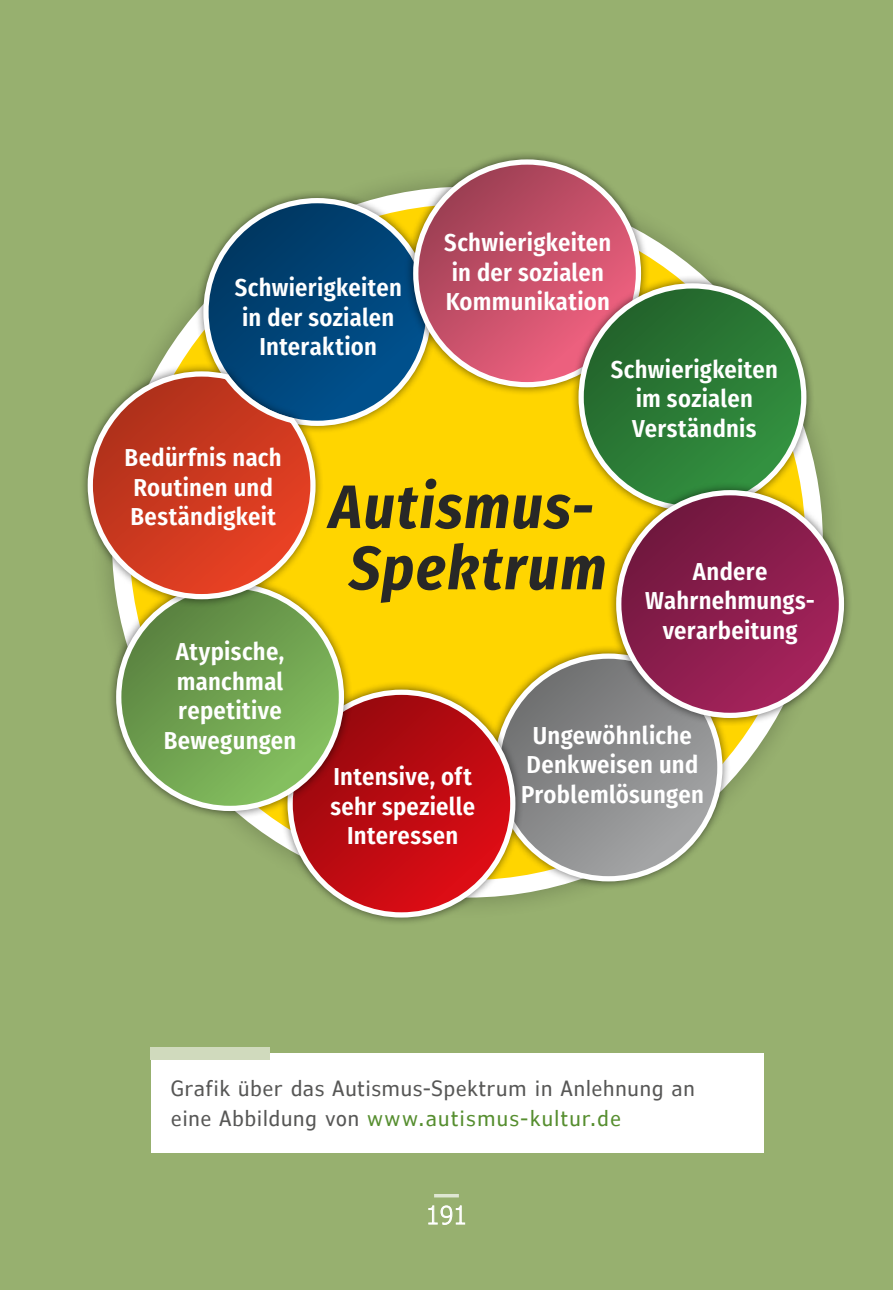
<style>
.page{position:relative;width:893px;height:1290px;background:#97b06f}
.page>*{position:absolute;margin:0;border:0;box-sizing:border-box;transform-origin:0 0}
.t1{font:italic 700 61.25px/61.2px "Fira Sans Condensed";letter-spacing:.025em;color:#282827;text-align:center}
.t2{font:600 24.5px/29.4px "Fira Sans Condensed";letter-spacing:.01em;color:#fff;text-align:center}
.t3{font:300 condensed 24.5px "Verdana Pro";color:#fff}
.t4{font:condensed 21px/29.8px "Verdana Pro";letter-spacing:.045em;color:#575756}
.s1{color:#568e2f}
</style>
<div class="page">
<div style="left:151px;top:1053px;width:612px;height:100px;background:#fff"></div>
<div style="left:121px;top:195px;width:693px;height:694px;background:#ffd500;border-radius:50%"></div>
<div style="left:195px;top:190px;width:245px;height:244px;background:#000;opacity:.55"></div>
<svg style="left:206px;top:201px;width:223px;height:222px;background:#255c78"></svg>
<div style="left:405px;top:151px;width:245px;height:244px;background:#000;opacity:.55"></div>
<svg style="left:416px;top:162px;width:222px;height:223px;background:#c3686c"></svg>
<div style="left:413px;top:159px;width:228px;height:228px;border:5px solid #fff;border-radius:50%"></div>
<div style="left:570px;top:275px;width:245px;height:244px;background:#000;opacity:.55"></div>
<svg style="left:581px;top:286px;width:223px;height:222px;background:#508746"></svg>
<div style="left:486px;top:645px;width:245px;height:244px;background:#000;opacity:.55"></div>
<svg style="left:497px;top:656px;width:223px;height:223px;background:#99998b"></svg>
<div style="left:608px;top:482px;width:245px;height:244px;background:#000;opacity:.55"></div>
<svg style="left:619px;top:493px;width:222px;height:222px;background:#954259"></svg>
<div style="left:616px;top:490px;width:228px;height:228px;border:5px solid #fff;border-radius:50%"></div>
<div style="left:279px;top:681px;width:245px;height:245px;background:#000;opacity:.55"></div>
<svg style="left:290px;top:692px;width:223px;height:223px;background:#c1352b"></svg>
<div style="left:108px;top:575px;width:245px;height:244px;background:#000;opacity:.55"></div>
<svg style="left:119px;top:586px;width:222px;height:222px;background:#82a358"></svg>
<div style="left:79px;top:363px;width:245px;height:244px;background:#000;opacity:.55"></div>
<svg style="left:85px;top:369px;width:233px;height:233px;background:#bf613e"></svg>
<div style="left:151px;top:1047px;width:119px;height:12px;background:#d0dabd"></div>
<svg style="left:428px;top:1205px;width:38px;height:20px"></svg>
<hr style="left:434px;top:1194px;width:25px;height:3px;background:#fff">
<p class="t2" style="left:235px;top:271px;width:169px">Schwierigkeiten in der sozialen<br>Interaktion</p>
<p class="t2" style="left:444px;top:227px;width:169px;text-align:left">Schwierigkeiten in der sozialen<br>Kommunikation</p>
<p class="t2" style="left:611px;top:353px;width:169px">Schwierigkeiten im sozialen<br>Verständnis</p>
<p class="t2" style="left:125px;top:442px;width:159px;text-align:left">Bedürfnis nach<br>Routinen und<br>Beständigkeit</p>
<p class="t2" style="left:164px;top:636px;width:134px">Atypische, manchmal repetitive<br>Bewegungen</p>
<h4 class="t1" style="left:329px;top:472px;width:279px">Autismus-<br>Spektrum</h4>
<p class="t2" style="left:645px;top:555px;width:171px">Andere<br>Wahrnehmungs&shy;verarbeitung</p>
<p class="t2" style="left:330px;top:761px;width:146px">Intensive, oft sehr spezielle<br>Interessen</p>
<p class="t2" style="left:521px;top:719px;width:184px">Ungewöhnliche<br>Denkweisen und<br>Problemlösungen</p>
<p class="t4" style="left:171px;top:1074px;width:525px">Grafik über das Autismus-Spektrum in Anlehnung an eine Abbildung von <span class="s1">www.autismus-kultur.de</span></p>
<p class="t3" style="left:427px;top:1199px;width:41px">191</p>
</div>
